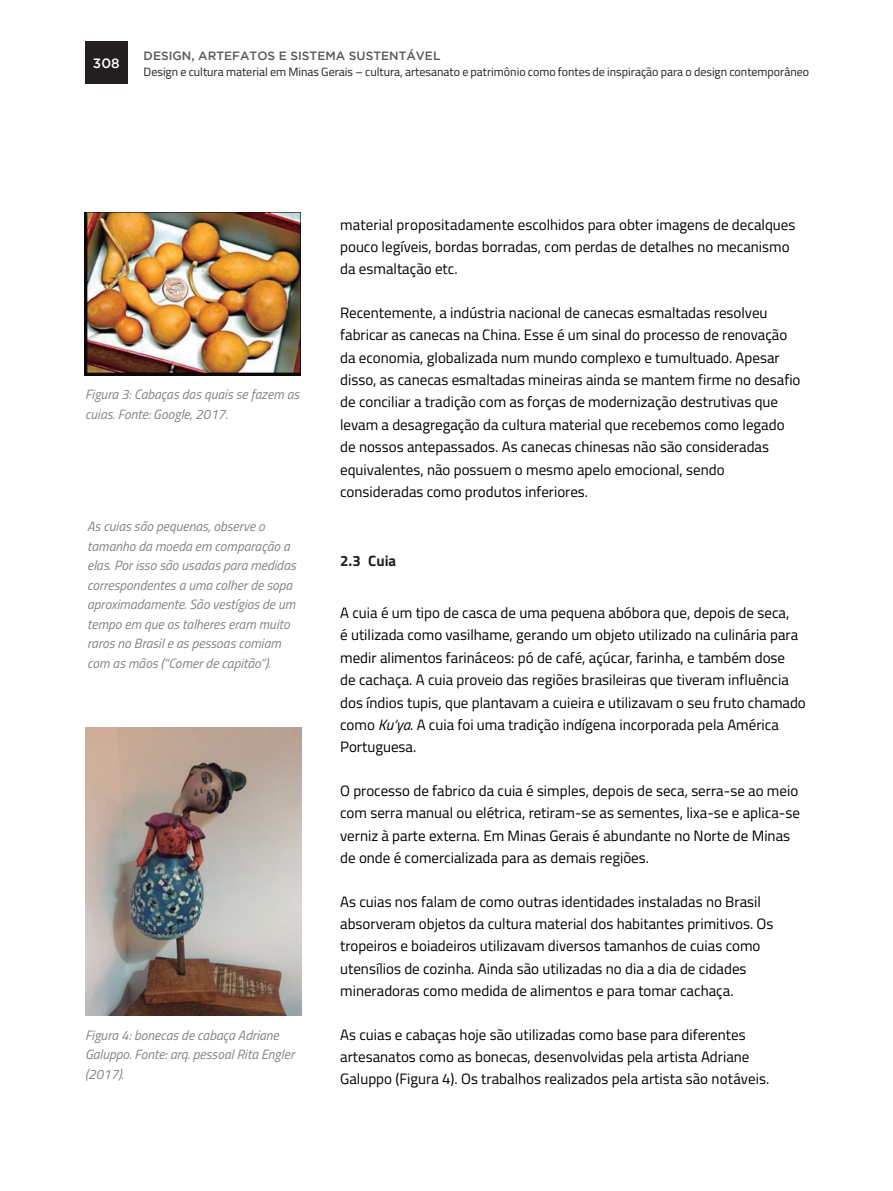
<style>
.page{position:relative;width:893px;height:1191px;background:#fff}
.page>*{position:absolute;margin:0;border:0;box-sizing:border-box;transform-origin:0 0}
.txt{font:15px/22.4px "Titillium Web";color:#000}
.peso2{font:700 15px "Titillium Web";color:#231f20}
.boxLateral{font:italic 13.5px/19.5px "Titillium Web";color:#808285}
.t1{font:500 13.5px "Gotham";color:#fff}
.t2{font:12px "Titillium Web";color:#231f20}
.t3{font:500 12px "Gotham";color:#57585a}
.s1{font-style:italic}
</style>
<div class="page">
<div style="left:85px;top:42px;width:43px;height:42px;background:#231f20"></div>
<img style="left:85px;top:213px;width:216px;height:163px">
<img style="left:86px;top:727px;width:215px;height:288px">
<p class="t1" style="left:93px;top:55px;width:28px">308</p>
<p class="t3" style="left:144px;top:49px;width:298px">DESIGN, ARTEFATOS E SISTEMA SUSTENTÁVEL</p>
<p class="t2" style="left:144px;top:63px;width:667px">Design e cultura material em Minas Gerais – cultura, artesanato e patrimônio como fontes de inspiração para o design contemporâneo</p>
<p class="boxLateral" style="left:85px;top:384px;width:216px">Figura 3: Cabaças das quais se fazem as cuias. Fonte: Google, 2017.</p>
<p class="boxLateral" style="left:87px;top:516px;width:210px">As cuias são pequenas, observe o tamanho da moeda em comparação a elas. Por isso são usadas para medidas correspondentes a uma colher de sopa aproximadamente. São vestígios de um tempo em que os talheres eram muito raros no Brasil e as pessoas comiam com as mãos (“Comer de capitão”).</p>
<p class="boxLateral" style="left:85px;top:1024px;width:211px">Figura 4: bonecas de cabaça Adriane<br>Galuppo. Fonte: arq. pessoal Rita Engler (2017).</p>
<p class="txt" style="left:340px;top:212px;width:457px">material propositadamente escolhidos para obter imagens de decalques pouco legíveis, bordas borradas, com perdas de detalhes no mecanismo da esmaltação etc.</p>
<p class="txt" style="left:340px;top:301px;width:462px">Recentemente, a indústria nacional de canecas esmaltadas resolveu fabricar as canecas na China. Esse é um sinal do processo de renovação da economia, globalizada num mundo complexo e tumultuado. Apesar disso, as canecas esmaltadas mineiras ainda se mantem firme no desafio de conciliar a tradição com as forças de modernização destrutivas que levam a desagregação da cultura material que recebemos como legado de nossos antepassados. As canecas chinesas não são consideradas equivalentes, não possuem o mesmo apelo emocional, sendo consideradas como produtos inferiores.</p>
<p class="peso2" style="left:340px;top:549px;width:58px">2.3 Cuia</p>
<p class="txt" style="left:340px;top:601px;width:467px">A cuia é um tipo de casca de uma pequena abóbora que, depois de seca,<br>é utilizada como vasilhame, gerando um objeto utilizado na culinária para medir alimentos farináceos: pó de café, açúcar, farinha, e também dose<br>de cachaça. A cuia proveio das regiões brasileiras que tiveram influência dos índios tupis, que plantavam a cuieira e utilizavam o seu fruto chamado como <span class="s1">Ku‘ya</span>. A cuia foi uma tradição indígena incorporada pela América Portuguesa.</p>
<p class="txt" style="left:340px;top:778px;width:461px">O processo de fabrico da cuia é simples, depois de seca, serra-se ao meio com serra manual ou elétrica, retiram-se as sementes, lixa-se e aplica-se verniz à parte externa. Em Minas Gerais é abundante no Norte de Minas de onde é comercializada para as demais regiões.</p>
<p class="txt" style="left:340px;top:889px;width:435px">As cuias nos falam de como outras identidades instaladas no Brasil absorveram objetos da cultura material dos habitantes primitivos. Os tropeiros e boiadeiros utilizavam diversos tamanhos de cuias como utensílios de cozinha. Ainda são utilizadas no dia a dia de cidades mineradoras como medida de alimentos e para tomar cachaça.</p>
<p class="txt" style="left:340px;top:1022px;width:431px">As cuias e cabaças hoje são utilizadas como base para diferentes artesanatos como as bonecas, desenvolvidas pela artista Adriane<br>Galuppo (Figura 4). Os trabalhos realizados pela artista são notáveis.</p>
</div>
